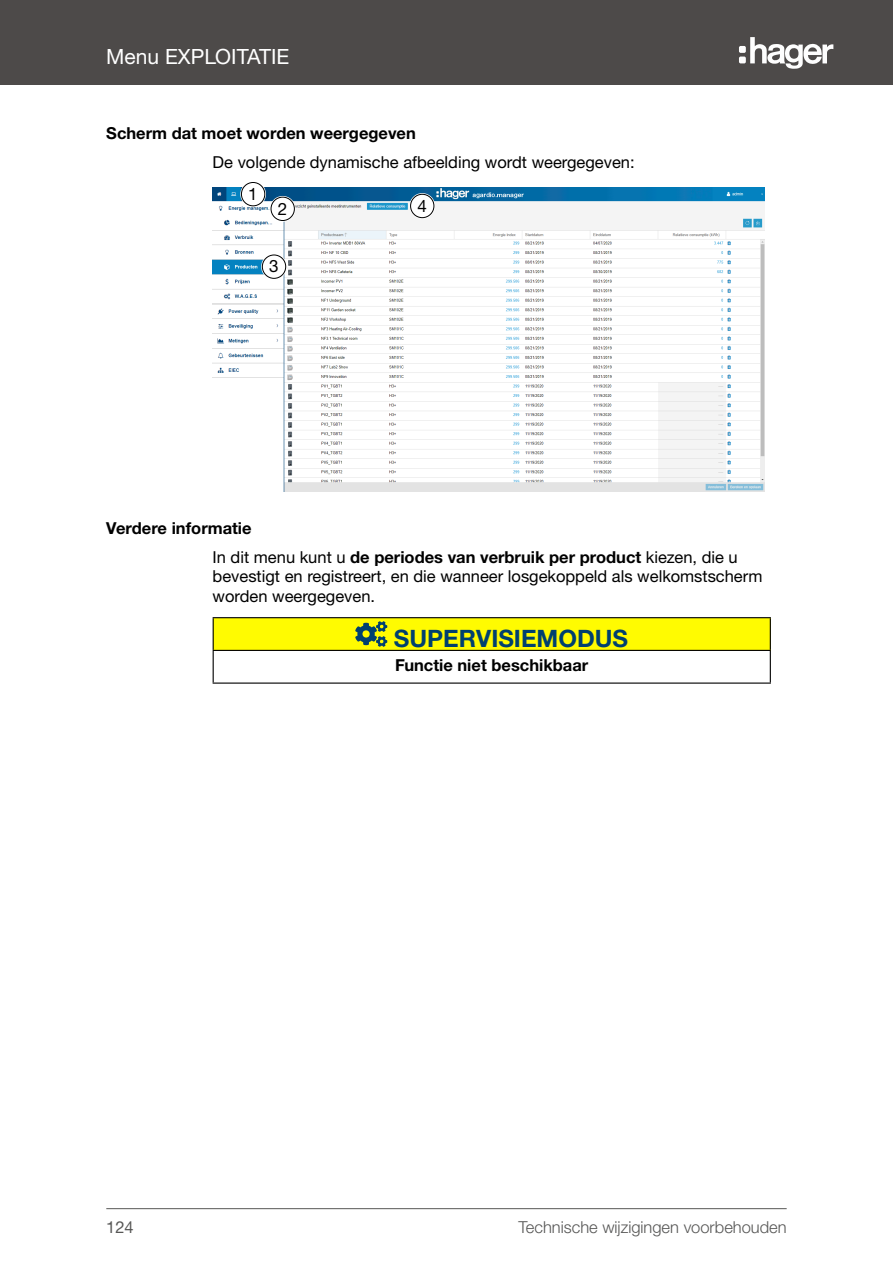
<style>
.page{position:relative;width:893px;height:1263px;background:#fff}
.page>*{position:absolute;margin:0;border:0;box-sizing:border-box;transform-origin:0 0}
.Signalwort_weiß{font:700 24px "Helvetica Neue LTW1 G";color:#00406f}
.t1{font:21px "Helvetica Neue LTW1 G";color:#fff}
.t2{font:16.95px "Helvetica Neue LTW1 G";color:#000}
.Body_Text{font:16.5px/19.8px "Helvetica Neue LTW1 G";color:#000}
.Marginalie{font:700 16.5px "Helvetica Neue LTW1 G";color:#000}
.t3{font:300 16.5px "Helvetica Neue LTW1 G";color:#575756}
.Table_Body_Text{font:700 16.5px "Helvetica Neue LTW1 G";color:#000}
.t4{font:16.5px "Helvetica Neue LTW1 G";color:#575756}
.s1{font-weight:700}
</style>
<div class="page">
<div style="left:0;top:0;width:893px;height:85px;background:#4d4a49"></div>
<svg style="left:750px;top:37px;width:83px;height:32px"></svg>
<div style="left:739px;top:46px;width:7px;height:7px;background:#fefefe;border-radius:2px"></div>
<div style="left:739px;top:57px;width:7px;height:6px;background:#fefefe;border-radius:2px"></div>
<hr style="left:106px;top:1208px;width:681px;height:1px;background:#575756">
<img style="left:213px;top:187px;width:552px;height:305px">
<svg style="left:240px;top:181px;width:26px;height:26px"></svg>
<div style="left:241px;top:182px;width:24px;height:24px;background:#fff;border-radius:50%"></div>
<div style="left:241px;top:182px;width:24px;height:24px;border:1px solid #000;border-radius:50%"></div>
<svg style="left:270px;top:196px;width:26px;height:26px"></svg>
<div style="left:271px;top:197px;width:23px;height:23px;background:#fff;border-radius:50%"></div>
<div style="left:271px;top:197px;width:24px;height:24px;border:1px solid #000;border-radius:50%"></div>
<svg style="left:261px;top:254px;width:26px;height:26px"></svg>
<div style="left:262px;top:255px;width:24px;height:23px;background:#fff;border-radius:50%"></div>
<div style="left:262px;top:255px;width:24px;height:24px;border:1px solid #000;border-radius:50%"></div>
<svg style="left:409px;top:193px;width:26px;height:26px"></svg>
<div style="left:411px;top:194px;width:23px;height:24px;background:#fff;border-radius:50%"></div>
<div style="left:410px;top:194px;width:24px;height:24px;border:1px solid #000;border-radius:50%"></div>
<div style="left:213px;top:618px;width:557px;height:32px;background:#fffb01"></div>
<hr style="left:213px;top:617px;width:558px;height:1px;background:#000">
<hr style="left:213px;top:618px;width:1px;height:32px;background:#000">
<hr style="left:770px;top:618px;width:1px;height:32px;background:#000">
<hr style="left:213px;top:650px;width:558px;height:1px;background:#000">
<hr style="left:213px;top:651px;width:1px;height:31px;background:#000">
<hr style="left:770px;top:651px;width:1px;height:31px;background:#000">
<hr style="left:213px;top:682px;width:558px;height:2px;background:#000">
<svg style="left:355px;top:621px;width:32px;height:26px"></svg>
<p class="t1" style="left:106px;top:44px;width:185px">Menu EXPLOITATIE</p>
<p class="Marginalie" style="left:106px;top:123px;width:311px">Scherm dat moet worden weergegeven</p>
<p class="Body_Text" style="left:213px;top:152px;width:424px">De volgende dynamische afbeelding wordt weergegeven:</p>
<p class="t2" style="left:248px;top:183px;width:11px">1</p>
<p class="t2" style="left:278px;top:198px;width:11px">2</p>
<p class="t2" style="left:413px;top:198px;width:11px">6</p>
<p class="t2" style="left:417px;top:195px;width:11px">4</p>
<p class="t2" style="left:269px;top:256px;width:11px">3</p>
<p class="Marginalie" style="left:106px;top:518px;width:147px">Verdere informatie</p>
<p class="Body_Text" style="left:213px;top:547px;width:551px">In dit menu kunt u <span class="s1">de periodes van verbruik per product</span> kiezen, die u bevestigt en registreert, en die wanneer losgekoppeld als welkomstscherm worden weergegeven.</p>
<p class="Signalwort_weiß" style="left:394px;top:623px;width:236px">SUPERVISIEMODUS</p>
<p class="Table_Body_Text" style="left:395px;top:655px;width:195px">Functie niet beschikbaar</p>
<p class="t4" style="left:106px;top:1217px;width:29px">124</p>
<p class="t3" style="left:518px;top:1217px;width:270px">Technische wijzigingen voorbehouden</p>
</div>
